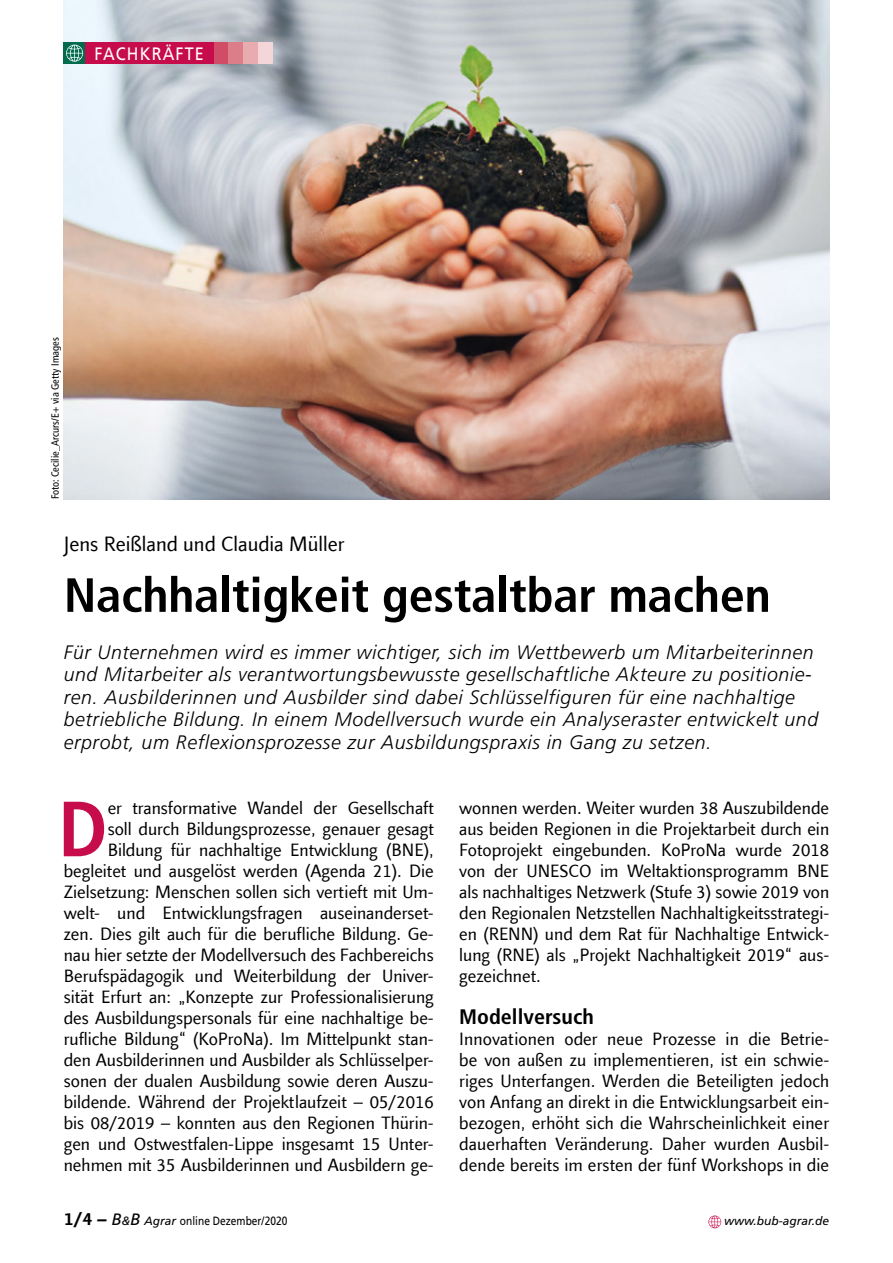
<style>
.page{position:relative;width:893px;height:1263px;background:#fff}
.page>*{position:absolute;margin:0;border:0;box-sizing:border-box;transform-origin:0 0}
.t1{font:700 condensed 78.15px "Frutiger LT Std";color:#c60c4b}
.t2{font:700 condensed 48px "Frutiger";letter-spacing:-.005em;color:#000;scale:1.05 1}
.t3{font:21px "Finnegan LT Com";color:#000}
.t4{font:700 condensed 21px "Frutiger";color:#000;scale:1.05 1}
.t5{font:italic 300 19.5px/22.5px "Frutiger";letter-spacing:.03em;color:#000}
.t6{font:18px/21px "Finnegan LT Com";color:#000;text-align:justify}
.t7{font:18px "Frutiger";letter-spacing:.07em;color:#fff;scale:.9 1}
.t8{font:12px "Frutiger";color:#000;scale:.85 1}
.t9{font:italic 12px "Frutiger";color:#000}
.t10{font:condensed 10.5px "Frutiger LT Std";color:#000}
.s1{font-family:"Finnegan LT Com";font-weight:700;font-size:18px}
.s2{font-style:italic;font-size:16.5px}
.s3{font-style:italic}
</style>
<div class="page">
<img style="left:64px;top:0;width:765px;height:499px">
<svg style="left:708px;top:1215px;width:13px;height:13px"></svg>
<div style="left:64px;top:43px;width:21px;height:21px;background:#006c4d"></div>
<svg style="left:66px;top:45px;width:17px;height:17px"></svg>
<div style="left:182px;top:43px;width:91px;height:21px;background:#f4d6d8"></div>
<div style="left:182px;top:43px;width:76px;height:21px;background:#e8abb0"></div>
<div style="left:182px;top:43px;width:61px;height:21px;background:#dc7e8a"></div>
<div style="left:182px;top:43px;width:46px;height:21px;background:#d14d67"></div>
<div style="left:85px;top:43px;width:128px;height:21px;background:#c60c4b"></div>
<p class="t7" style="left:94px;top:43px;width:123px">FACHKRÄFTE</p>
<p class="t10" style="left:49px;top:499px;width:163px;rotate:-90deg">Foto: Cecilie_Arcurs/E+ via Getty Images</p>
<p class="t3" style="left:64px;top:531px;width:282px">Jens Reißland und Claudia Müller</p>
<h2 class="t2" style="left:64px;top:567px;width:675px">Nachhaltigkeit gestaltbar machen</h2>
<p class="t5" style="left:64px;top:641px;width:756px">Für Unternehmen wird es immer wichtiger, sich im Wettbewerb um Mitarbeiterinnen und Mitarbeiter als verantwortungsbewusste gesellschaftliche Akteure zu positionie&shy;ren. Ausbilderinnen und Ausbilder sind dabei Schlüsselfiguren für eine nachhaltige betriebliche Bildung. In einem Modellversuch wurde ein Analyseraster entwickelt und erprobt, um Reflexionsprozesse zur Ausbildungspraxis in Gang zu setzen.</p>
<p class="t6" style="left:64px;top:798px;width:371px;text-align:right">er transformative Wandel der Gesellschaft<br>soll durch Bildungsprozesse, genauer gesagt Bildung für nachhaltige Entwicklung (BNE), begleitet und ausgelöst werden (Agenda 21). Die Zielsetzung: Menschen sollen sich vertieft mit Um&shy;welt- und Entwicklungsfragen auseinanderset&shy;zen. Dies gilt auch für die berufliche Bildung. Ge&shy;nau hier setzte der Modellversuch des Fachbereichs Berufspädagogik und Weiterbildung der Univer&shy;sität Erfurt an: „Konzepte zur Professionalisierung des Ausbildungspersonals für eine nachhaltige be&shy;rufliche Bildung“ (KoProNa). Im Mittelpunkt stan&shy;den Ausbilderinnen und Ausbilder als Schlüsselper&shy;sonen der dualen Ausbildung sowie deren Auszu&shy;bildende. Während der Projektlaufzeit – 05/2016 bis 08/2019 – konnten aus den Regionen Thürin&shy;gen und Ostwestfalen-Lippe insgesamt 15 Unter&shy;nehmen mit 35 Ausbilderinnen und Ausbildern ge-</p>
<p class="t6" style="left:459px;top:798px;width:371px">wonnen werden. Weiter wurden 38 Auszubildende aus beiden Regionen in die Projektarbeit durch ein Fotoprojekt eingebunden. KoProNa wurde 2018 von der UNESCO im Weltaktionsprogramm BNE als nachhaltiges Netzwerk (Stufe 3) sowie 2019 von den Regionalen Netzstellen Nachhaltigkeitsstrategi&shy;en (RENN) und dem Rat für Nachhaltige Entwick&shy;lung (RNE) als „Projekt Nachhaltigkeit 2019“ aus&shy;gezeichnet.</p>
<h1 class="t1" style="left:58px;top:783px;width:51px">D</h1>
<p class="t4" style="left:459px;top:1004px;width:130px">Modellversuch</p>
<p class="t6" style="left:459px;top:1029px;width:371px">Innovationen oder neue Prozesse in die Betrie&shy;be von außen zu implementieren, ist ein schwie&shy;riges Unterfangen. Werden die Beteiligten jedoch von Anfang an direkt in die Entwicklungsarbeit ein&shy;bezogen, erhöht sich die Wahrscheinlichkeit einer dauerhaften Veränderung. Daher wurden Ausbil&shy;dende bereits im ersten der fünf Workshops in die</p>
<p class="t8" style="left:64px;top:1214px;width:265px"><span class="s1">1/4 –</span> <span class="s2">B</span><span class="s3">&amp;</span><span class="s2">B</span> <span class="s3">Agrar</span> online Dezember/2020</p>
<p class="t9" style="left:724px;top:1214px;width:106px">www.bub-agrar.de</p>
</div>
